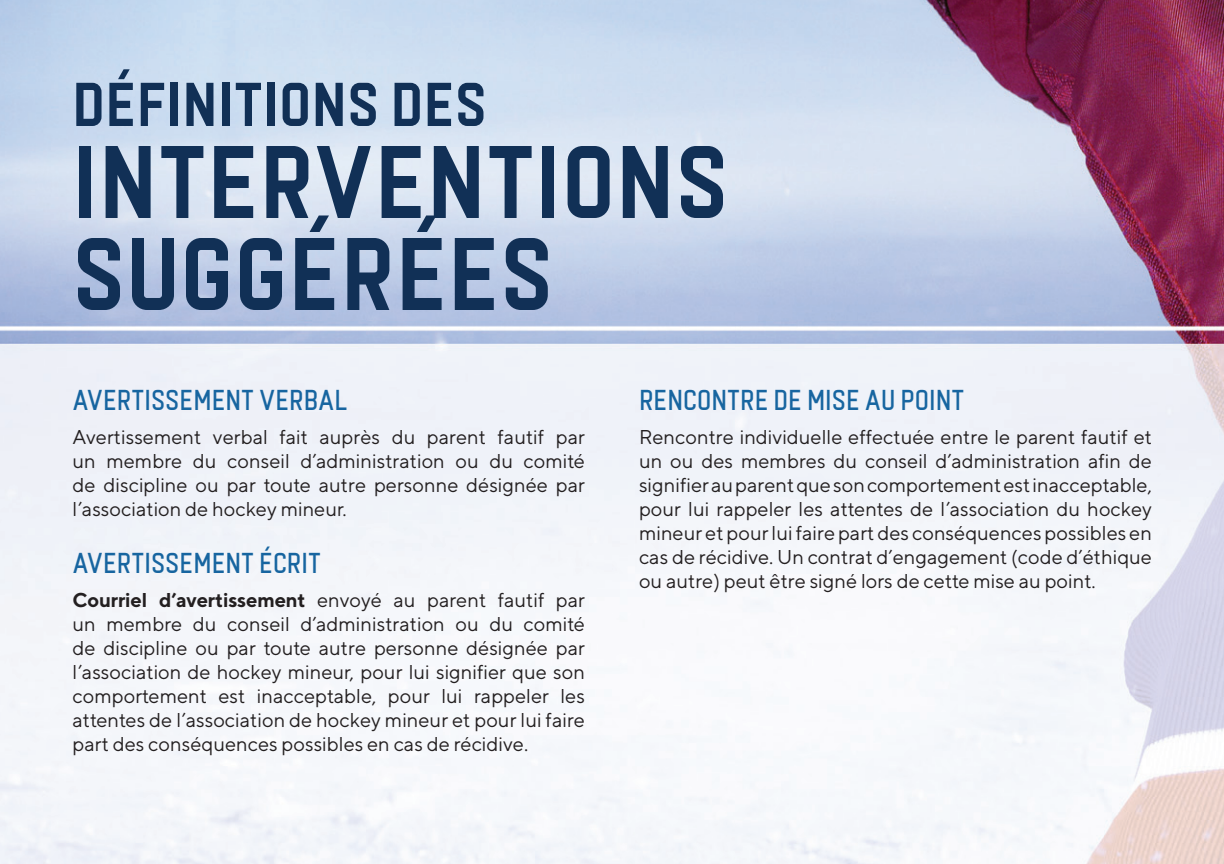
<style>
.page{position:relative;width:1224px;height:864px;background:#fff}
.page>*{position:absolute;margin:0;border:0;box-sizing:border-box;transform-origin:0 0}
.t1{font:700 100px/92px "Manifest";color:#113056}
.t2{font:700 60px "Manifest";color:#113056}
.t3{font:28px "Manifest";color:#1765a0}
.t4{font:20px/24px "TT Norms";color:#231f20;text-align:justify}
.s1{font-weight:700}
</style>
<div class="page">
<img style="left:0;top:0;width:1224px;height:864px">
<h2 class="t2" style="left:72px;top:67px;width:417px">DÉFINITIONS DES</h2>
<h1 class="t1" style="left:72px;top:135px;width:658px">INTERVENTIONS<br>SUGGÉRÉES</h1>
<h3 class="t3" style="left:73px;top:382px;width:277px">AVERTISSEMENT VERBAL</h3>
<p class="t4" style="left:73px;top:424px;width:514px">Avertissement verbal fait auprès du parent fautif par un membre du conseil d’administration ou du comité de discipline ou par toute autre personne désignée par l’association de hockey mineur.</p>
<h3 class="t3" style="left:73px;top:545px;width:250px">AVERTISSEMENT ÉCRIT</h3>
<p class="t4" style="left:73px;top:587px;width:514px"><span class="s1">Courriel d’avertissement</span> envoyé au parent fautif par un membre du conseil d’administration ou du comité de discipline ou par toute autre personne désignée par l’association de hockey mineur, pour lui signifier que son comportement est inacceptable, pour lui rappeler les attentes de l’association de hockey mineur et pour lui faire part des conséquences possibles en cas de récidive.</p>
<h3 class="t3" style="left:639px;top:382px;width:327px">RENCONTRE DE MISE AU POINT</h3>
<p class="t4" style="left:639px;top:424px;width:515px">Rencontre individuelle effectuée entre le parent fautif et un ou des membres du conseil d’administration afin de signifier au parent que son comportement est inacceptable, pour lui rappeler les attentes de l’association du hockey mineur et pour lui faire part des conséquences possibles en cas de récidive. Un contrat d’engagement (code d’éthique ou autre) peut être signé lors de cette mise au point.</p>
</div>
